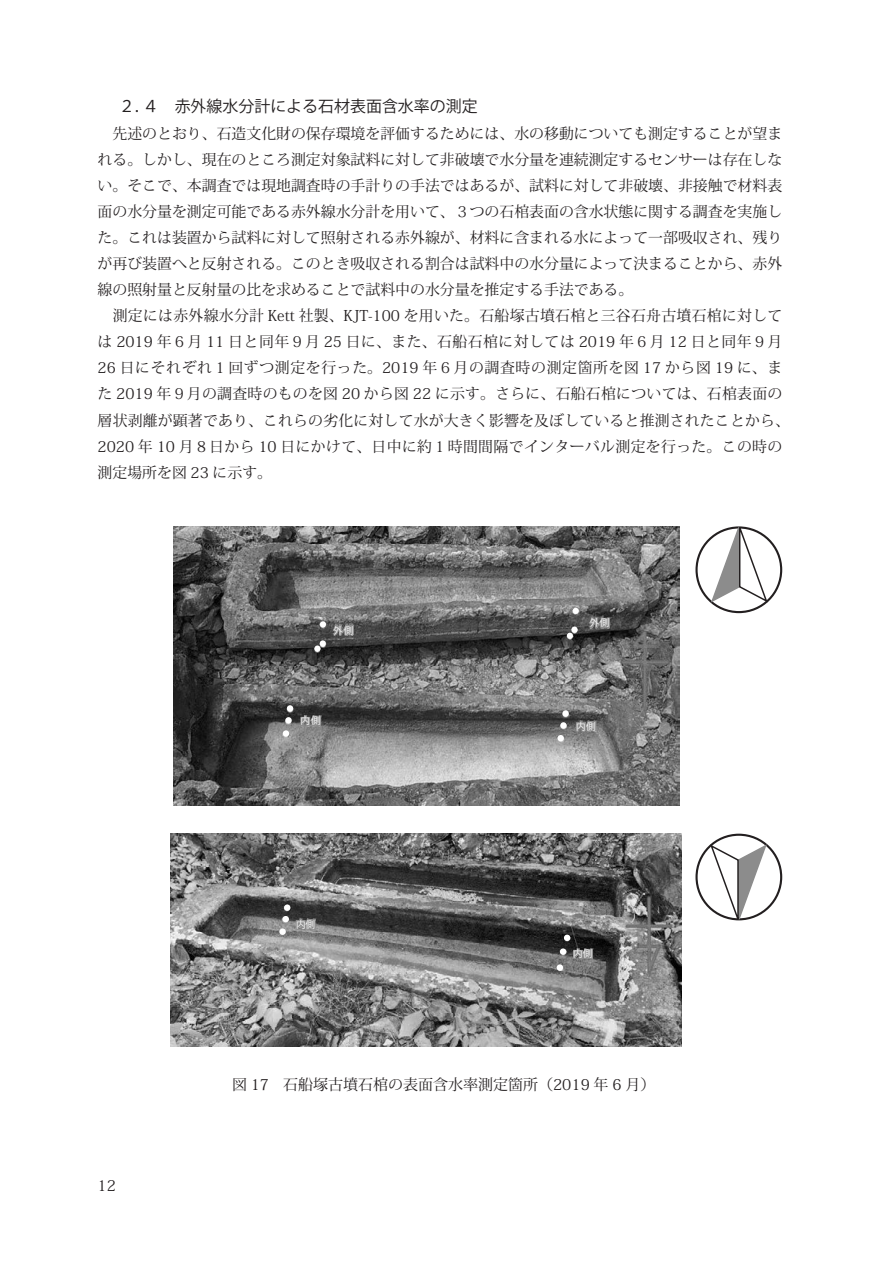
<style>
.page{position:relative;width:893px;height:1263px;background:#fff}
.page>*{position:absolute;margin:0;border:0;box-sizing:border-box;transform-origin:0 0}
.t1{font:15.9px "Koz Go Pr 6 N Regular 90 msp RKSJ H";color:#231f20}
.t2{font:15px "Koz Min Pr 6 N Regular 90 msp RKSJ H";color:#231f20}
.t3{font:14.85px/26.1px "Koz Min Pr 6 N Regular 90 msp RKSJ H";color:#231f20}
.t4{font:9.6px "Koz Go Pr 6 N Regular 90 msp RKSJ H";letter-spacing:.045em;color:#fff}
</style>
<div class="page">
<img style="left:173px;top:526px;width:507px;height:279px">
<img style="left:171px;top:833px;width:510px;height:213px">
<div style="left:695px;top:526px;width:87px;height:87px;border:2px solid #231f20;border-radius:50%"></div>
<svg style="left:710px;top:526px;width:58px;height:77px"></svg>
<div style="left:695px;top:834px;width:87px;height:86px;border:2px solid #231f20;border-radius:50%"></div>
<svg style="left:709px;top:844px;width:58px;height:77px"></svg>
<div style="left:562px;top:710px;width:7px;height:7px;background:#fff;border-radius:50%"></div>
<div style="left:284px;top:904px;width:6px;height:7px;background:#fff;border-radius:50%"></div>
<div style="left:287px;top:705px;width:6px;height:7px;background:#fff;border-radius:50%"></div>
<div style="left:285px;top:717px;width:7px;height:6px;background:#fff;border-radius:50%"></div>
<div style="left:283px;top:730px;width:6px;height:7px;background:#fff;border-radius:50%"></div>
<svg style="left:560px;top:722px;width:7px;height:7px"></svg>
<div style="left:560px;top:948px;width:6px;height:7px;background:#fff;border-radius:50%"></div>
<div style="left:557px;top:735px;width:7px;height:6px;background:#fff;border-radius:50%"></div>
<div style="left:557px;top:964px;width:6px;height:7px;background:#fff;border-radius:50%"></div>
<div style="left:279px;top:928px;width:7px;height:7px;background:#fff;border-radius:50%"></div>
<svg style="left:573px;top:608px;width:6px;height:6px"></svg>
<svg style="left:567px;top:626px;width:10px;height:13px"></svg>
<svg style="left:314px;top:600px;width:41px;height:51px;background:#717171"></svg>
<svg style="left:298px;top:711px;width:24px;height:17px"></svg>
<svg style="left:283px;top:915px;width:34px;height:16px"></svg>
<svg style="left:564px;top:935px;width:30px;height:26px"></svg>
<svg style="left:574px;top:717px;width:23px;height:16px"></svg>
<svg style="left:586px;top:593px;width:25px;height:37px"></svg>
<p class="t1" style="left:119px;top:97px;width:360px">２．４　赤外線水分計による石材表面含水率の測定</p>
<p class="t3" style="left:98px;top:121px;width:694px">　先述のとおり、石造文化財の保存環境を評価するためには、水の移動についても測定することが望まれる。しかし、現在のところ測定対象試料に対して非破壊で水分量を連続測定するセンサーは存在しない。そこで、本調査では現地調査時の手計りの手法ではあるが、試料に対して非破壊、非接触で材料表面の水分量を測定可能である赤外線水分計を用いて、３つの石棺表面の含水状態に関する調査を実施した。これは装置から試料に対して照射される赤外線が、材料に含まれる水によって一部吸収され、残りが再び装置へと反射される。このとき吸収される割合は試料中の水分量によって決まることから、赤外線の照射量と反射量の比を求めることで試料中の水分量を推定する手法である。<br>　測定には赤外線水分計 Kett 社製、KJT-100 を用いた。石船塚古墳石棺と三谷石舟古墳石棺に対しては 2019 年６月 11 日と同年９月 25 日に、また、石船石棺に対しては 2019 年６月 12 日と同年９月26 日にそれぞれ１回ずつ測定を行った。2019 年６月の調査時の測定箇所を図 17 から図 19 に、また 2019 年９月の調査時のものを図 20 から図 22 に示す。さらに、石船石棺については、石棺表面の層状剥離が顕著であり、これらの劣化に対して水が大きく影響を及ぼしていると推測されたことから、2020 年 10 月８日から 10 日にかけて、日中に約１時間間隔でインターバル測定を行った。この時の測定場所を図 23 に示す。</p>
<p class="t4" style="left:334px;top:624px;width:21px">外側</p>
<p class="t4" style="left:301px;top:715px;width:22px">内側</p>
<p class="t4" style="left:296px;top:919px;width:21px">内側</p>
<p class="t4" style="left:590px;top:617px;width:21px">外側</p>
<p class="t4" style="left:576px;top:721px;width:21px">内側</p>
<p class="t4" style="left:573px;top:948px;width:21px">内側</p>
<p class="t3" style="left:98px;top:1173px;width:20px">12</p>
<p class="t2" style="left:232px;top:1076px;width:425px">図 17 石船塚古墳石棺の表面含水率測定箇所（2019 年 6 月）</p>
</div>
